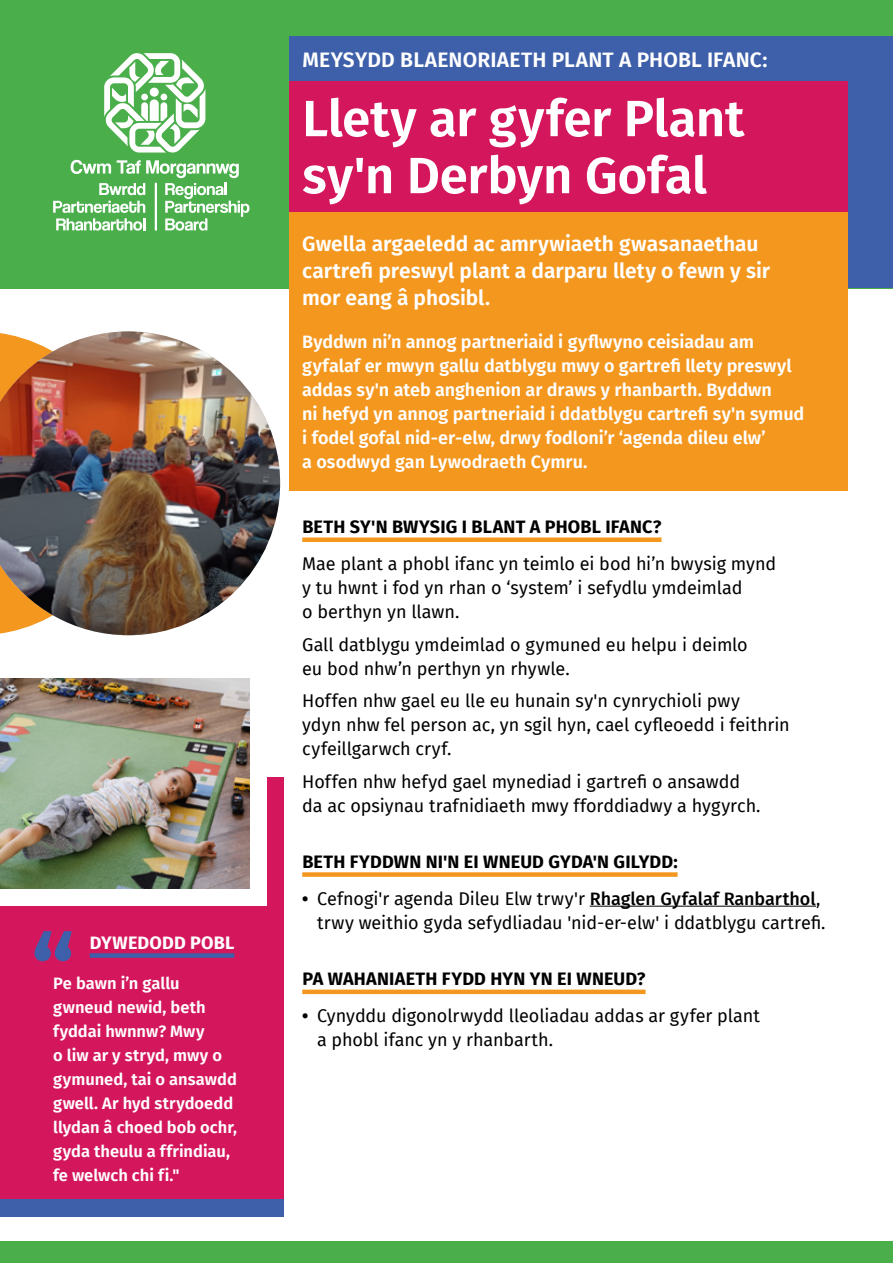
<style>
.page{position:relative;width:893px;height:1263px;background:#fff}
.page>*{position:absolute;margin:0;border:0;box-sizing:border-box;transform-origin:0 0}
.t1{font:600 51px/57px "Fira Sans";letter-spacing:-.005em;color:#fff}
.t2{font:600 21px/27px "Fira Sans";color:#fff}
.t3{font:18px/24px "Fira Sans";letter-spacing:-.005em;color:#000}
.t4{font:600 18px/24px "Fira Sans";letter-spacing:-.005em;color:#fff}
.t5{font:700 18px "Fira Sans";letter-spacing:.01em;color:#000}
.t6{font:700 18px "Fira Sans";letter-spacing:.01em;color:#fff}
.t7{font:600 16.5px/24px "Fira Sans";color:#fff}
.s1{font-weight:700}
.s2{font-weight:500}
</style>
<div class="page">
<div style="left:0;top:0;width:893px;height:288px;background:#4aae4b"></div>
<div style="left:289px;top:37px;width:604px;height:251px;background:#3e5fa9"></div>
<div style="left:0;top:1242px;width:893px;height:21px;background:#4aae4b"></div>
<div style="left:302px;top:537px;width:359px;height:5px;background:#f4971e"></div>
<div style="left:302px;top:872px;width:376px;height:5px;background:#f4971e"></div>
<hr style="left:590px;top:906px;width:226px;height:1px;background:#000">
<div style="left:302px;top:989px;width:343px;height:5px;background:#f4971e"></div>
<div style="left:289px;top:82px;width:559px;height:130px;background:#d4175d"></div>
<div style="left:289px;top:212px;width:559px;height:279px;background:#f4971e"></div>
<svg style="left:53px;top:160px;width:196px;height:71px"></svg>
<svg style="left:104px;top:53px;width:101px;height:100px"></svg>
<img style="left:0;top:331px;width:280px;height:304px">
<div style="left:0;top:777px;width:284px;height:439px;background:#d4175d"></div>
<div style="left:0;top:1199px;width:284px;height:17px;background:#3e5fa9"></div>
<div style="left:0;top:770px;width:266px;height:136px;background:#fff"></div>
<img style="left:0;top:678px;width:249px;height:210px">
<svg style="left:35px;top:931px;width:37px;height:30px"></svg>
<div style="left:90px;top:953px;width:144px;height:5px;background:#3e5fa9"></div>
<p class="t6" style="left:90px;top:927px;width:146px">DYWEDODD POBL</p>
<p class="t7" style="left:53px;top:970px;width:185px">Pe bawn i’n gallu gwneud newid, beth fyddai hwnnw? Mwy<br>o liw ar y stryd, mwy o gymuned, tai o ansawdd gwell. Ar hyd strydoedd llydan â choed bob ochr, gyda theulu a ffrindiau, fe welwch chi fi."</p>
<p class="t2" style="left:302px;top:45px;width:466px">MEYSYDD BLAENORIAETH PLANT A PHOBL IFANC:</p>
<p class="t1" style="left:302px;top:87px;width:444px">Llety ar gyfer Plant sy'n Derbyn Gofal</p>
<p class="t2" style="left:302px;top:229px;width:469px">Gwella argaeledd ac amrywiaeth gwasanaethau cartrefi preswyl plant a darparu llety o fewn y sir mor eang â phosibl.</p>
<p class="t4" style="left:302px;top:328px;width:504px">Byddwn ni’n annog partneriaid i gyflwyno ceisiadau am gyfalaf er mwyn gallu datblygu mwy o gartrefi llety preswyl addas sy'n ateb anghenion ar draws y rhanbarth. Byddwn<br>ni hefyd yn annog partneriaid i ddatblygu cartrefi sy'n symud i fodel gofal nid-er-elw, drwy fodloni’r ‘agenda dileu elw’<br>a osodwyd gan Lywodraeth Cymru.</p>
<p class="t5" style="left:302px;top:512px;width:361px">BETH SY'N BWYSIG I BLANT A PHOBL IFANC?</p>
<p class="t3" style="left:302px;top:551px;width:476px">Mae plant a phobl ifanc yn teimlo ei bod hi’n bwysig mynd y tu hwnt i fod yn rhan o ‘system’ i sefydlu ymdeimlad<br>o berthyn yn llawn.</p>
<p class="t3" style="left:302px;top:632px;width:447px">Gall datblygu ymdeimlad o gymuned eu helpu i deimlo eu bod nhw’n perthyn yn rhywle.</p>
<p class="t3" style="left:302px;top:688px;width:489px">Hoffen nhw gael eu lle eu hunain sy'n cynrychioli pwy<br>ydyn nhw fel person ac, yn sgil hyn, cael cyfleoedd i feithrin cyfeillgarwch cryf.</p>
<p class="t3" style="left:302px;top:769px;width:460px">Hoffen nhw hefyd gael mynediad i gartrefi o ansawdd da ac opsiynau trafnidiaeth mwy fforddiadwy a hygyrch.</p>
<p class="t5" style="left:302px;top:847px;width:377px">BETH FYDDWN NI'N EI WNEUD GYDA'N GILYDD:</p>
<p class="t3" style="left:302px;top:886px;width:525px;text-align:right"><span class="s1">•</span> Cefnogi'r agenda Dileu Elw trwy'r <span class="s2">Rhaglen Gyfalaf Ranbarthol</span>, trwy weithio gyda sefydliadau 'nid-er-elw' i ddatblygu cartrefi.</p>
<p class="t5" style="left:302px;top:964px;width:345px">PA WAHANIAETH FYDD HYN YN EI WNEUD?</p>
<p class="t3" style="left:317px;top:1003px;width:444px;text-indent:-15px"><span class="s1">•</span> Cynyddu digonolrwydd lleoliadau addas ar gyfer plant a phobl ifanc yn y rhanbarth.</p>
</div>
